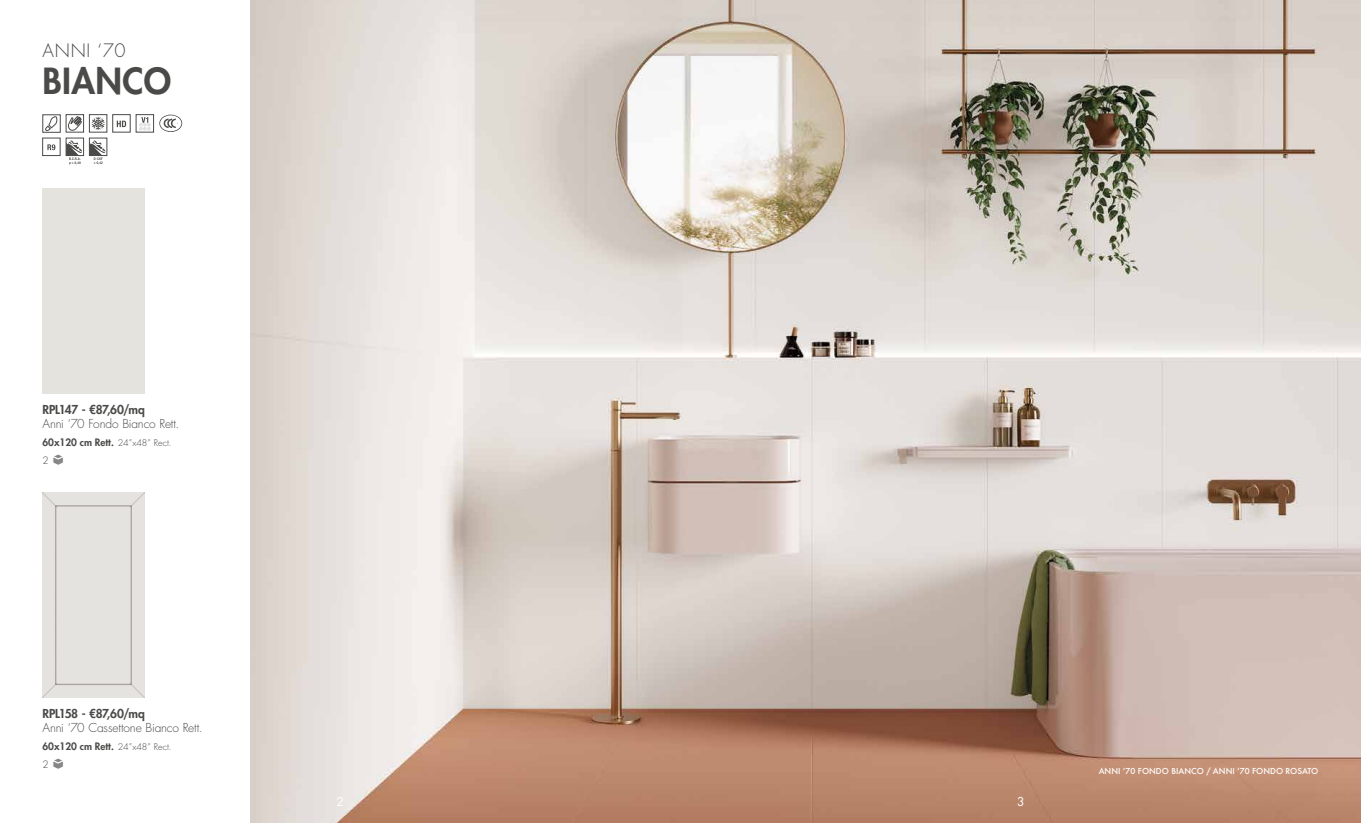
<style>
.page{position:relative;width:1361px;height:823px;background:#fff}
.page>*{position:absolute;margin:0;border:0;box-sizing:border-box;transform-origin:0 0}
.t1{font:800 35px "Futura Std";letter-spacing:.01em;color:#4a4a49}
.t2{font:300 18px "Futura Std";letter-spacing:.04em;color:#4a4a49}
.t3{font:300 12px "Futura Std";letter-spacing:-.015em;color:#4a4a49}
.t4{font:800 12px "Futura Std";letter-spacing:-.025em;color:#4a4a49}
.t5{font:12px "Futura Std";color:#fff}
.t6{font:800 10px/17.4px "Futura Std";color:#4a4a49}
.t7{font:500 8px "Futura";color:#fff}
.s1{font-weight:300;font-size:9px}
.s2{font-weight:300}
</style>
<div class="page">
<img style="left:250px;top:0;width:1111px;height:822px">
<svg style="left:53px;top:454px;width:10px;height:11px"></svg>
<svg style="left:45px;top:116px;width:13px;height:16px"></svg>
<div style="left:66px;top:114px;width:18px;height:18px;border:1px solid #4a4a49"></div>
<svg style="left:68px;top:116px;width:14px;height:15px"></svg>
<div style="left:89px;top:114px;width:18px;height:18px;border:1px solid #4a4a49"></div>
<svg style="left:91px;top:117px;width:14px;height:13px"></svg>
<svg style="left:66px;top:138px;width:18px;height:18px"></svg>
<svg style="left:66px;top:140px;width:16px;height:24px"></svg>
<svg style="left:89px;top:138px;width:18px;height:18px"></svg>
<svg style="left:89px;top:140px;width:16px;height:24px"></svg>
<svg style="left:47px;top:144px;width:8px;height:6px"></svg>
<div style="left:43px;top:138px;width:17px;height:18px;border:1px solid #4a4a49"></div>
<svg style="left:116px;top:120px;width:11px;height:8px"></svg>
<svg style="left:117px;top:121px;width:9px;height:6px"></svg>
<svg style="left:159px;top:114px;width:23px;height:18px"></svg>
<div style="left:136px;top:114px;width:18px;height:18px;border:1px solid #4a4a49"></div>
<svg style="left:139px;top:117px;width:12px;height:13px"></svg>
<div style="left:43px;top:492px;width:102px;height:205px;background:#e5e3df"></div>
<svg style="left:53px;top:758px;width:10px;height:11px"></svg>
<h2 class="t2" style="left:43px;top:40px;width:85px">ANNI ‘70</h2>
<h1 class="t1" style="left:43px;top:59px;width:130px">BIANCO</h1>
<p class="t4" style="left:43px;top:401px;width:104px">RPL147 - €87,60/mq</p>
<p class="t3" style="left:43px;top:416px;width:138px">Anni ‘70 Fondo Bianco Rett.</p>
<p class="t6" style="left:43px;top:434px;width:131px">60x120 cm Rett. <span class="s1">24”x48” Rect.<br></span><span class="s2">2</span></p>
<p class="t4" style="left:43px;top:705px;width:104px">RPL158 - €87,60/mq</p>
<p class="t3" style="left:43px;top:720px;width:161px">Anni ‘70 Cassettone Bianco Rett.</p>
<p class="t6" style="left:43px;top:737px;width:131px">60x120 cm Rett. <span class="s1">24”x48” Rect.<br></span><span class="s2">2</span></p>
<p class="t5" style="left:336px;top:793px;width:9px">2</p>
<p class="t5" style="left:1017px;top:793px;width:9px">3</p>
<p class="t7" style="left:1098px;top:765px;width:221px">ANNI ‘70 FONDO BIANCO / ANNI ‘70 FONDO ROSATO</p>
</div>
